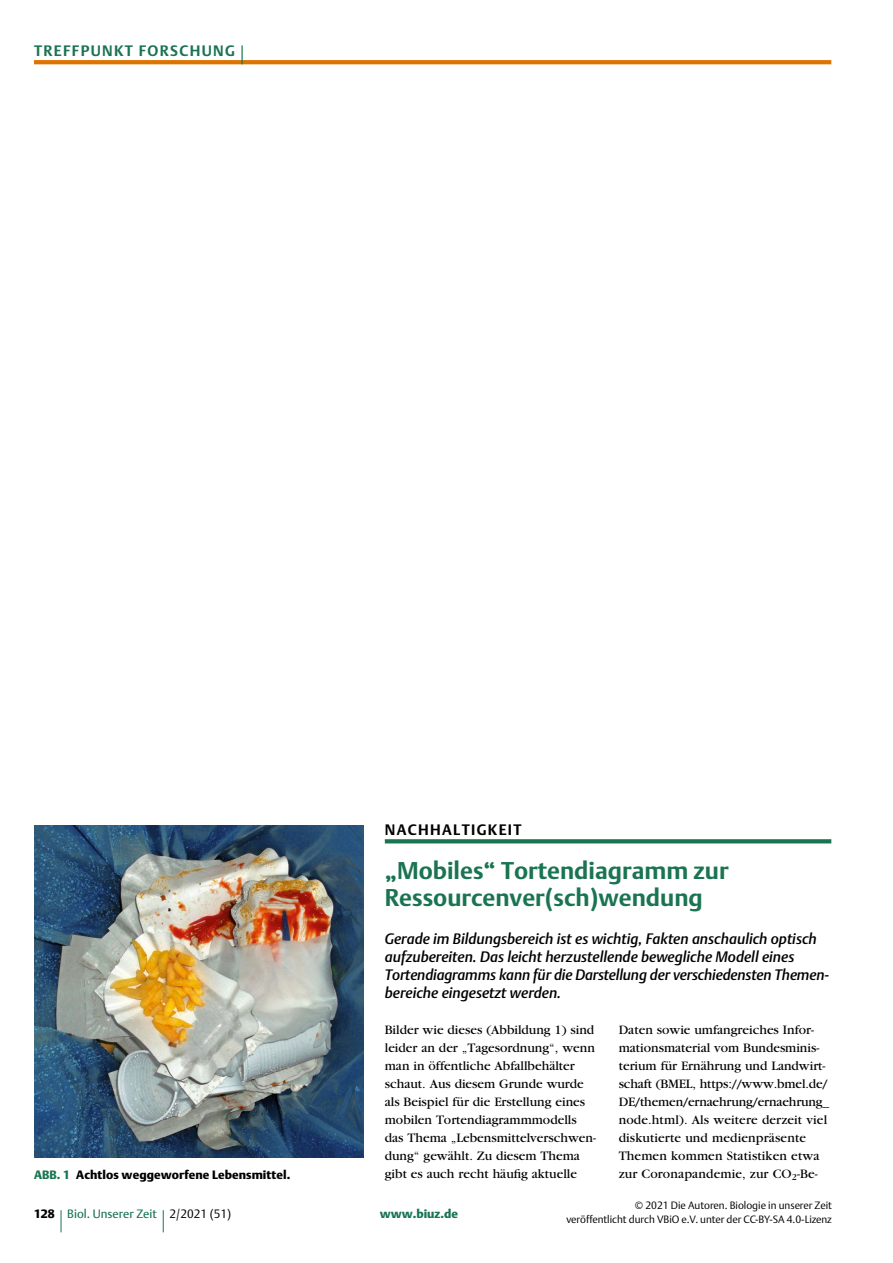
<style>
.page{position:relative;width:893px;height:1263px;background:#fff}
.page>*{position:absolute;margin:0;border:0;box-sizing:border-box;transform-origin:0 0}
.t1{font:700 24px/27px "DTL Argo T";color:#1a7452}
.t2{font:italic 15px/18px "DTL Argo T Medium";color:#000}
.t3{font:700 15px "DTL Argo T";letter-spacing:.09em;color:#1a7452}
.t4{font:700 15px "DTL Argo T";letter-spacing:.09em;color:#000}
.t5{font:13.5px/18px "Garamond";color:#000}
.t6{font:12px "DTL Argo T Black";letter-spacing:.005em;color:#000}
.t7{font:12px "DTL Argo T";color:#1a7452}
.t8{font:12px "DTL Argo T Black";color:#1a7452}
.t9{font:10.5px/13.5px "DTL Argo T Light";color:#000;text-align:right}
.s1{color:#1a7452}
.s2{font-family:"DTL Argo T Black";color:#000}
.s3{font-family:"DTL Argo T Light";color:#000}
</style>
<div class="page">
<svg style="left:34px;top:60px;width:797px;height:4px;background:#dd7605"></svg>
<svg style="left:241px;top:45px;width:2px;height:19px"></svg>
<svg style="left:61px;top:1210px;width:1px;height:22px"></svg>
<svg style="left:163px;top:1210px;width:1px;height:22px"></svg>
<svg style="left:385px;top:839px;width:446px;height:4px;background:#267b5b"></svg>
<img style="left:34px;top:825px;width:330px;height:332px">
<p class="t3" style="left:34px;top:42px;width:202px">TREFFPUNKT FORSCHUNG</p>
<p class="t4" style="left:385px;top:821px;width:138px">NACHHALTIGKEIT</p>
<h1 class="t1" style="left:385px;top:857px;width:345px">„Mobiles“ Tortendiagramm zur<br>Ressourcenver(sch)wendung</h1>
<p class="t2" style="left:385px;top:930px;width:446px">Gerade im Bildungsbereich ist es wichtig, Fakten anschaulich optisch aufzubereiten. Das leicht herzustellende bewegliche Modell eines Tortendiagramms kann für die Darstellung der verschiedensten Themen&shy;bereiche eingesetzt werden.</p>
<p class="t5" style="left:385px;top:1021px;width:213px">Bilder wie dieses (Abbildung 1) sind leider an der „Tagesordnung“, wenn man in öffentliche Abfallbehälter schaut. Aus diesem Grunde wurde als Beispiel für die Erstellung eines mobilen Tortendiagrammmodells das Thema „Lebensmittelverschwen&shy;dung“ gewählt. Zu diesem Thema gibt es auch recht häufig aktuelle</p>
<p class="t5" style="left:619px;top:1021px;width:212px">Daten sowie umfangreiches Infor&shy;mationsmaterial vom Bundesminis&shy;terium für Ernährung und Landwirt&shy;schaft (BMEL, https://www.bmel.de/ DE/themen/ernaehrung/ernaehrung_ node.html). Als weitere derzeit viel diskutierte und medienpräsente Themen kommen Statistiken etwa</p>
<p class="t6" style="left:34px;top:1167px;width:258px"><span class="s1">ABB. 1</span> Achtlos weggeworfene Lebensmittel.</p>
<p class="t5" style="left:619px;top:1165px;width:201px">zur Coronapandemie, zur CO<sub>2</sub>-Be-</p>
<p class="t7" style="left:34px;top:1207px;width:199px"><span class="s2">128</span> Biol. Unserer Zeit <span class="s3">2/2021 (51)</span></p>
<p class="t8" style="left:380px;top:1207px;width:80px">www.biuz.de</p>
<p class="t9" style="left:566px;top:1199px;width:267px">© 2021 Die Autoren. Biologie in unserer Zeit<br>veröffentlicht durch VBiO e.V. unter der CC-BY-SA 4.0-Lizenz</p>
</div>
